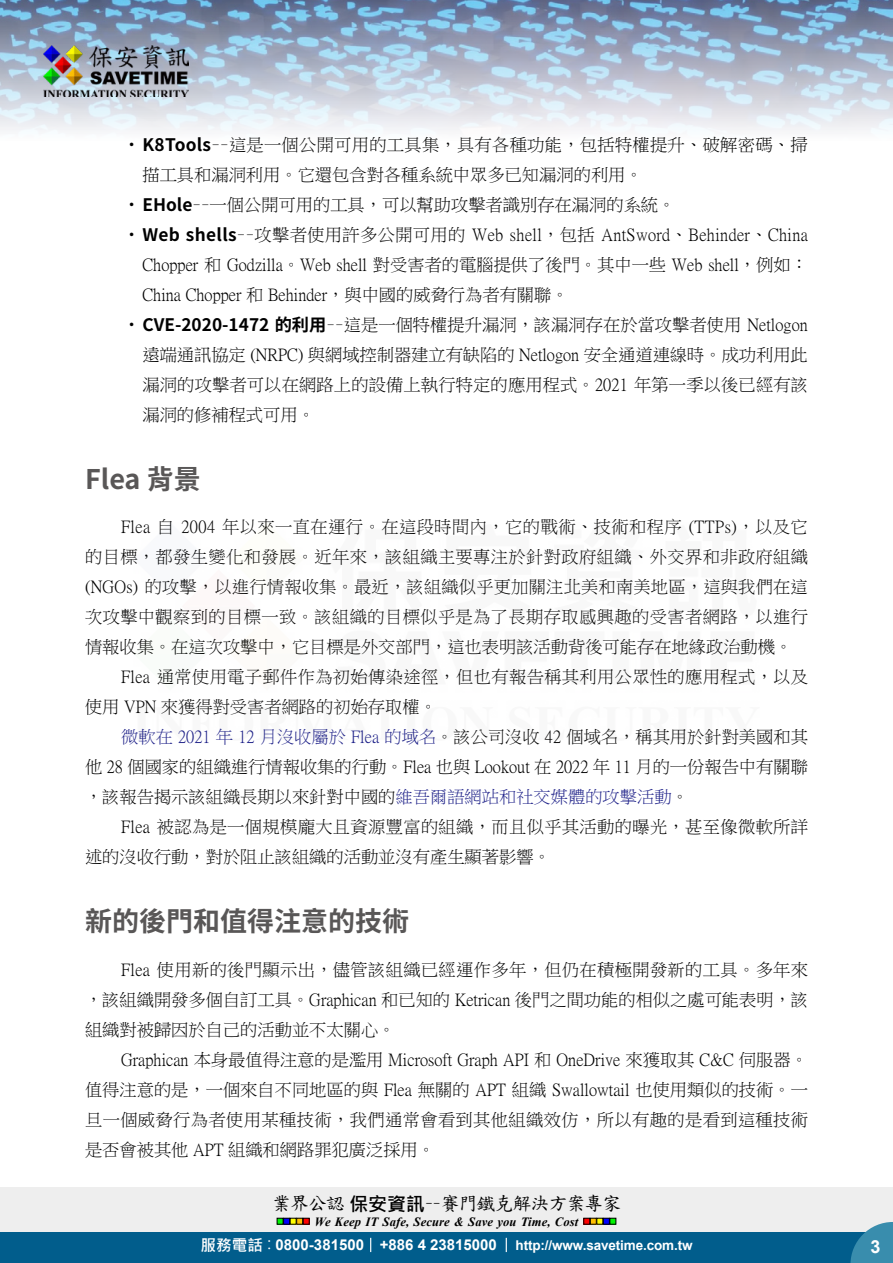
<style>
.page{position:relative;width:893px;height:1263px;background:#fff}
.page>*{position:absolute;margin:0;border:0;box-sizing:border-box;transform-origin:0 0}
.t1{font:700 27px "Source Han Sans TW";color:#595757}
.t2{font:18.9px "DF Kai Shu SB Estd BF";letter-spacing:-.05em;color:#000}
.t3{font:700 18px "Arial";color:#fff}
.t4{font:17.25px/30px "P Ming Li U";color:#000;text-align:justify}
.t5{font:17.25px "P Ming Li U";letter-spacing:.025em;color:#000}
.t6{font:17.25px "P Ming Li U";letter-spacing:.02em;color:#000}
.t7{font:17.25px "P Ming Li U";color:#1d2088}
.t8{font:700 13.5px "Arial";letter-spacing:-.01em;color:#fff}
.t9{font:italic 700 12.6px "Times New Roman";letter-spacing:.005em;color:#000}
.s1{font-family:"Source Han Sans TW";font-weight:700}
.s2{color:#000}
.s3{color:#1d2088}
.s4{font-family:"Microsoft Jheng Hei";font-weight:700}
.s5{font-family:"Microsoft Jheng Hei";font-size:15.6px}
.s6{font-family:"Microsoft Jheng Hei";font-weight:400;font-size:15.6px}
.s7{font-size:15px}
</style>
<div class="page">
<img style="left:0;top:0;width:893px;height:131px">
<div style="left:0;top:1187px;width:893px;height:49px;background:#eee"></div>
<img style="left:44px;top:46px;width:145px;height:51px">
<svg style="left:277px;top:1218px;width:32px;height:6px"></svg>
<svg style="left:584px;top:1218px;width:32px;height:6px"></svg>
<div style="left:0;top:1232px;width:893px;height:31px;background:#015d8c"></div>
<svg style="left:850px;top:1222px;width:43px;height:41px"></svg>
<svg style="left:370px;top:1238px;width:1px;height:14px"></svg>
<svg style="left:506px;top:1238px;width:1px;height:14px"></svg>
<p class="t4" style="left:142px;top:130px;width:667px;text-indent:-19px">• <span class="s1">K8Tools</span>－－這是一個公開可用的工具集，具有各種功能，包括特權提升、破解密碼、掃描工具和漏洞利用。它還包含對各種系統中眾多已知漏洞的利用。</p>
<p class="t4" style="left:123px;top:190px;width:554px">• <span class="s1">EHole</span>－－一個公開可用的工具，可以幫助攻擊者識別存在漏洞的系統。</p>
<p class="t4" style="left:142px;top:220px;width:667px;text-indent:-19px">•<span class="s1">Web shells</span>－－攻擊者使用許多公開可用的 Web shell，包括 AntSword、Behinder、China Chopper 和 Godzilla。Web shell 對受害者的電腦提供了後門。其中一些 Web shell，例如：China Chopper 和 Behinder，與中國的威脅行為者有關聯。</p>
<p class="t4" style="left:142px;top:310px;width:667px;text-indent:-19px">•<span class="s1">CVE-2020-1472 的利用</span>－－這是一個特權提升漏洞，該漏洞存在於當攻擊者使用 Netlogon遠端通訊協定 (NRPC) 與網域控制器建立有缺陷的 Netlogon 安全通道連線時。成功利用此漏洞的攻擊者可以在網路上的設備上執行特定的應用程式。2021 年第一季以後已經有該漏洞的修補程式可用。</p>
<h1 class="t1" style="left:85px;top:463px;width:117px">Flea 背景</h1>
<p class="t5" style="left:121px;top:518px;width:688px">Flea 自 2004 年以來一直在運行。在這段時間內，它的戰術、技術和程序 (TTPs)，以及它</p>
<p class="t5" style="left:85px;top:548px;width:725px">的目標，都發生變化和發展。近年來，該組織主要專注於針對政府組織、外交界和非政府組織</p>
<p class="t4" style="left:85px;top:572px;width:724px">(NGOs) 的攻擊，以進行情報收集。最近，該組織似乎更加關注北美和南美地區，這與我們在這</p>
<p class="t5" style="left:85px;top:608px;width:725px">次攻擊中觀察到的目標一致。該組織的目標似乎是為了長期存取感興趣的受害者網路，以進行</p>
<p class="t4" style="left:85px;top:632px;width:709px">情報收集。在這次攻擊中，它目標是外交部門，這也表明該活動背後可能存在地緣政治動機。</p>
<p class="t6" style="left:121px;top:668px;width:688px">Flea 通常使用電子郵件作為初始傳染途徑，但也有報告稱其利用公眾性的應用程式，以及</p>
<p class="t4" style="left:85px;top:692px;width:353px">使用 VPN 來獲得對受害者網路的初始存取權。</p>
<p class="t7" style="left:121px;top:728px;width:688px">微軟在 2021 年 12 月沒收屬於 Flea 的域名<span class="s2">。該公司沒收 42 個域名，稱其用於針對美國和其</span></p>
<p class="t4" style="left:85px;top:752px;width:724px">他 28 個國家的組織進行情報收集的行動。Flea 也與 Lookout 在 2022 年 11 月的一份報告中有關聯</p>
<p class="t4" style="left:85px;top:782px;width:605px">，該報告揭示該組織長期以來針對中國的<span class="s3">維吾爾語網站和社交媒體的攻擊活動</span>。</p>
<p class="t6" style="left:121px;top:818px;width:688px">Flea 被認為是一個規模龐大且資源豐富的組織，而且似乎其活動的曝光，甚至像微軟所詳</p>
<p class="t4" style="left:85px;top:842px;width:467px">述的沒收行動，對於阻止該組織的活動並沒有產生顯著影響。</p>
<h1 class="t1" style="left:85px;top:906px;width:325px">新的後門和值得注意的技術</h1>
<p class="t4" style="left:85px;top:954px;width:725px;text-indent:36px">Flea 使用新的後門顯示出，儘管該組織已經運作多年，但仍在積極開發新的工具。多年來，該組織開發多個自訂工具。Graphican 和已知的 Ketrican 後門之間功能的相似之處可能表明，該組織對被歸因於自己的活動並不太關心。</p>
<p class="t4" style="left:85px;top:1044px;width:725px;text-indent:36px">Graphican 本身最值得注意的是濫用 Microsoft Graph API 和 OneDrive 來獲取其 C&amp;C 伺服器。值得注意的是，一個來自不同地區的與 Flea 無關的 APT 組織 Swallowtail 也使用類似的技術。一旦一個威脅行為者使用某種技術，我們通常會看到其他組織效仿，所以有趣的是看到這種技術是否會被其他 APT 組織和網路罪犯廣泛採用。</p>
<p class="t2" style="left:272px;top:1194px;width:351px">業界公認<span class="s4">保安資訊</span>－－賽門鐵克解決方案專家</p>
<p class="t9" style="left:315px;top:1212px;width:265px">We Keep IT Safe, Secure &amp; Save you Time, Cost</p>
<p class="t8" style="left:200px;top:1235px;width:494px"><span class="s5">服務電話</span><span class="s6">：</span><span class="s7">0800-381500 +886 4 23815000</span> http://www.savetime.com.tw</p>
<p class="t3" style="left:870px;top:1234px;width:12px">3</p>
</div>
